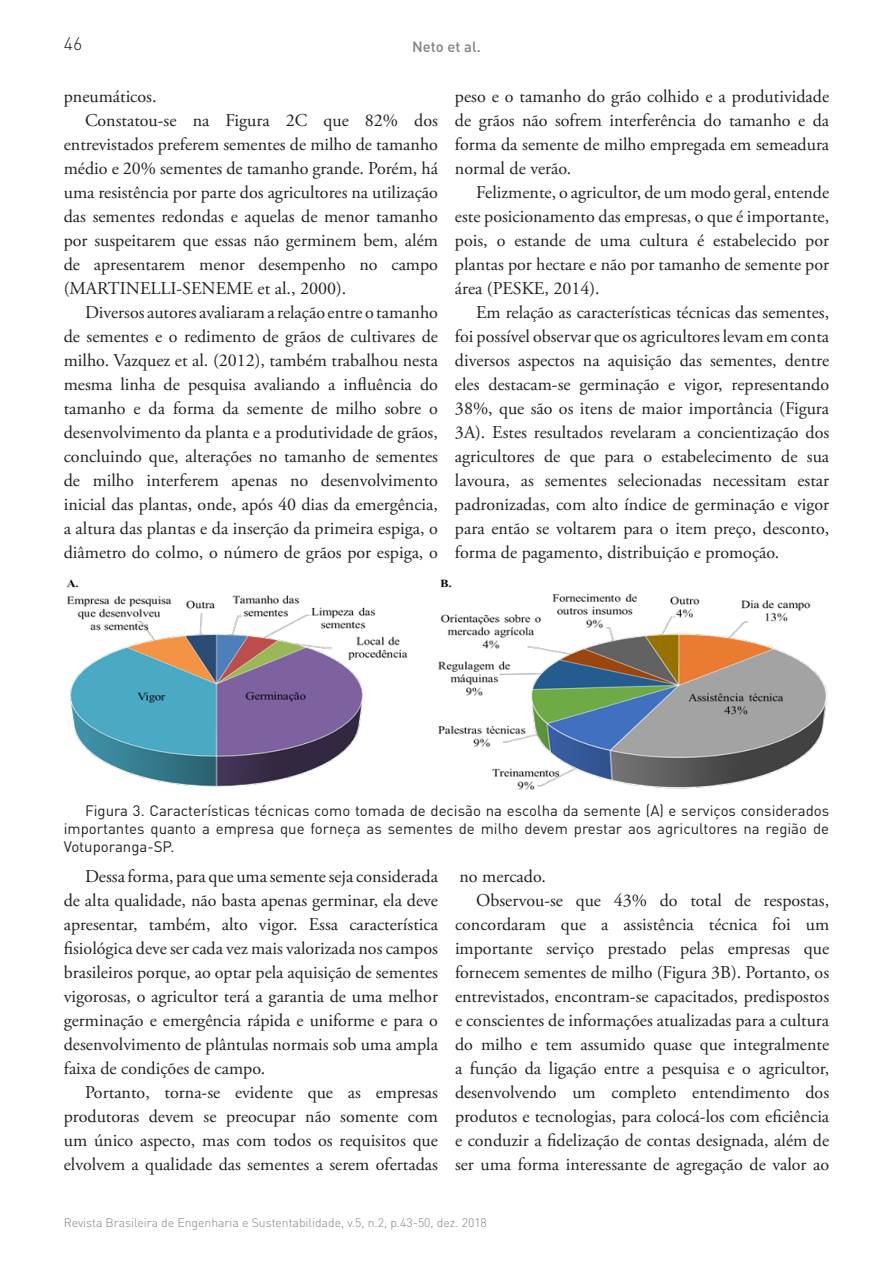
<style>
.page{position:relative;width:893px;height:1263px;background:#fff}
.page>*{position:absolute;margin:0;border:0;box-sizing:border-box;transform-origin:0 0}
.t1{font:18px/24px "Adobe Garamond Pro";color:#231f20;text-align:justify}
.t2{font:300 18px "DIN";color:#231f20}
.t3{font:15px/18px "DIN";color:#231f20;text-align:justify}
.t4{font:500 14.85px "DIN";color:#808285}
.t5{font:300 12.3px "DIN";color:#808285}
</style>
<div class="page">
<img style="left:66px;top:579px;width:761px;height:211px">
<p class="t2" style="left:64px;top:33px;width:20px">46</p>
<p class="t4" style="left:412px;top:37px;width:70px">Neto et al.</p>
<p class="t1" style="left:64px;top:85px;width:94px">pneumáticos.</p>
<p class="t1" style="left:85px;top:109px;width:354px">Constatou-se na Figura 2C que 82% dos</p>
<p class="t1" style="left:64px;top:133px;width:376px">entrevistados preferem sementes de milho de tamanho</p>
<p class="t1" style="left:64px;top:157px;width:376px">médio e 20% sementes de tamanho grande. Porém, há</p>
<p class="t1" style="left:64px;top:181px;width:376px">uma resistência por parte dos agricultores na utilização</p>
<p class="t1" style="left:64px;top:205px;width:376px">das sementes redondas e aquelas de menor tamanho</p>
<p class="t1" style="left:64px;top:229px;width:376px">por suspeitarem que essas não germinem bem, além</p>
<p class="t1" style="left:64px;top:253px;width:376px">de apresentarem menor desempenho no campo</p>
<p class="t1" style="left:64px;top:277px;width:284px">(MARTINELLI-SENEME et al., 2000).</p>
<p class="t1" style="left:85px;top:301px;width:354px">Diversos autores avaliaram a relação entre o tamanho</p>
<p class="t1" style="left:64px;top:325px;width:376px">de sementes e o redimento de grãos de cultivares de</p>
<p class="t1" style="left:64px;top:349px;width:376px">milho. Vazquez et al. (2012), também trabalhou nesta</p>
<p class="t1" style="left:64px;top:373px;width:376px">mesma linha de pesquisa avaliando a influência do</p>
<p class="t1" style="left:64px;top:397px;width:376px">tamanho e da forma da semente de milho sobre o</p>
<p class="t1" style="left:64px;top:421px;width:376px">desenvolvimento da planta e a produtividade de grãos,</p>
<p class="t1" style="left:64px;top:445px;width:376px">concluindo que, alterações no tamanho de sementes</p>
<p class="t1" style="left:64px;top:469px;width:376px">de milho interferem apenas no desenvolvimento</p>
<p class="t1" style="left:64px;top:493px;width:376px">inicial das plantas, onde, após 40 dias da emergência,</p>
<p class="t1" style="left:64px;top:517px;width:376px">a altura das plantas e da inserção da primeira espiga, o</p>
<p class="t1" style="left:64px;top:541px;width:376px">diâmetro do colmo, o número de grãos por espiga, o</p>
<p class="t1" style="left:455px;top:85px;width:376px">peso e o tamanho do grão colhido e a produtividade de grãos não sofrem interferência do tamanho e da forma da semente de milho empregada em semeadura normal de verão.</p>
<p class="t1" style="left:455px;top:181px;width:376px;text-indent:21px">Felizmente, o agricultor, de um modo geral, entende este posicionamento das empresas, o que é importante, pois, o estande de uma cultura é estabelecido por plantas por hectare e não por tamanho de semente por área (PESKE, 2014).</p>
<p class="t1" style="left:455px;top:301px;width:376px;text-indent:21px">Em relação as características técnicas das sementes, foi possível observar que os agricultores levam em conta diversos aspectos na aquisição das sementes, dentre eles destacam-se germinação e vigor, representando 38%, que são os itens de maior importância (Figura 3A). Estes resultados revelaram a concientização dos agricultores de que para o estabelecimento de sua lavoura, as sementes selecionadas necessitam estar padronizadas, com alto índice de germinação e vigor para então se voltarem para o item preço, desconto, forma de pagamento, distribuição e promoção.</p>
<p class="t3" style="left:64px;top:801px;width:767px;text-indent:21px">Figura 3. Características técnicas como tomada de decisão na escolha da semente (A) e serviços considerados importantes quanto a empresa que forneça as sementes de milho devem prestar aos agricultores na região de Votuporanga-SP.</p>
<p class="t1" style="left:64px;top:865px;width:376px;text-indent:21px">Dessa forma, para que uma semente seja considerada de alta qualidade, não basta apenas germinar, ela deve apresentar, também, alto vigor. Essa característica fisiológica deve ser cada vez mais valorizada nos campos brasileiros porque, ao optar pela aquisição de sementes vigorosas, o agricultor terá a garantia de uma melhor germinação e emergência rápida e uniforme e para o desenvolvimento de plântulas normais sob uma ampla faixa de condições de campo.</p>
<p class="t1" style="left:64px;top:1081px;width:376px;text-indent:21px">Portanto, torna-se evidente que as empresas produtoras devem se preocupar não somente com um único aspecto, mas com todos os requisitos que elvolvem a qualidade das sementes a serem ofertadas</p>
<p class="t1" style="left:459px;top:865px;width:88px">no mercado.</p>
<p class="t1" style="left:476px;top:889px;width:354px">Observou-se que 43% do total de respostas,</p>
<p class="t1" style="left:455px;top:913px;width:376px">concordaram que a assistência técnica foi um</p>
<p class="t1" style="left:455px;top:937px;width:376px">importante serviço prestado pelas empresas que</p>
<p class="t1" style="left:455px;top:961px;width:376px">fornecem sementes de milho (Figura 3B). Portanto, os</p>
<p class="t1" style="left:455px;top:985px;width:376px">entrevistados, encontram-se capacitados, predispostos</p>
<p class="t1" style="left:455px;top:1009px;width:376px">e conscientes de informações atualizadas para a cultura</p>
<p class="t1" style="left:455px;top:1033px;width:376px">do milho e tem assumido quase que integralmente</p>
<p class="t1" style="left:455px;top:1057px;width:376px">a função da ligação entre a pesquisa e o agricultor,</p>
<p class="t1" style="left:455px;top:1081px;width:376px">desenvolvendo um completo entendimento dos</p>
<p class="t1" style="left:455px;top:1105px;width:376px">produtos e tecnologias, para colocá-los com eficiência</p>
<p class="t1" style="left:455px;top:1129px;width:376px">e conduzir a fidelização de contas designada, além de</p>
<p class="t1" style="left:455px;top:1153px;width:376px">ser uma forma interessante de agregação de valor ao</p>
<p class="t5" style="left:64px;top:1215px;width:425px">Revista Brasileira de Engenharia e Sustentabilidade, v.5, n.2, p.43-50, dez. 2018</p>
</div>
